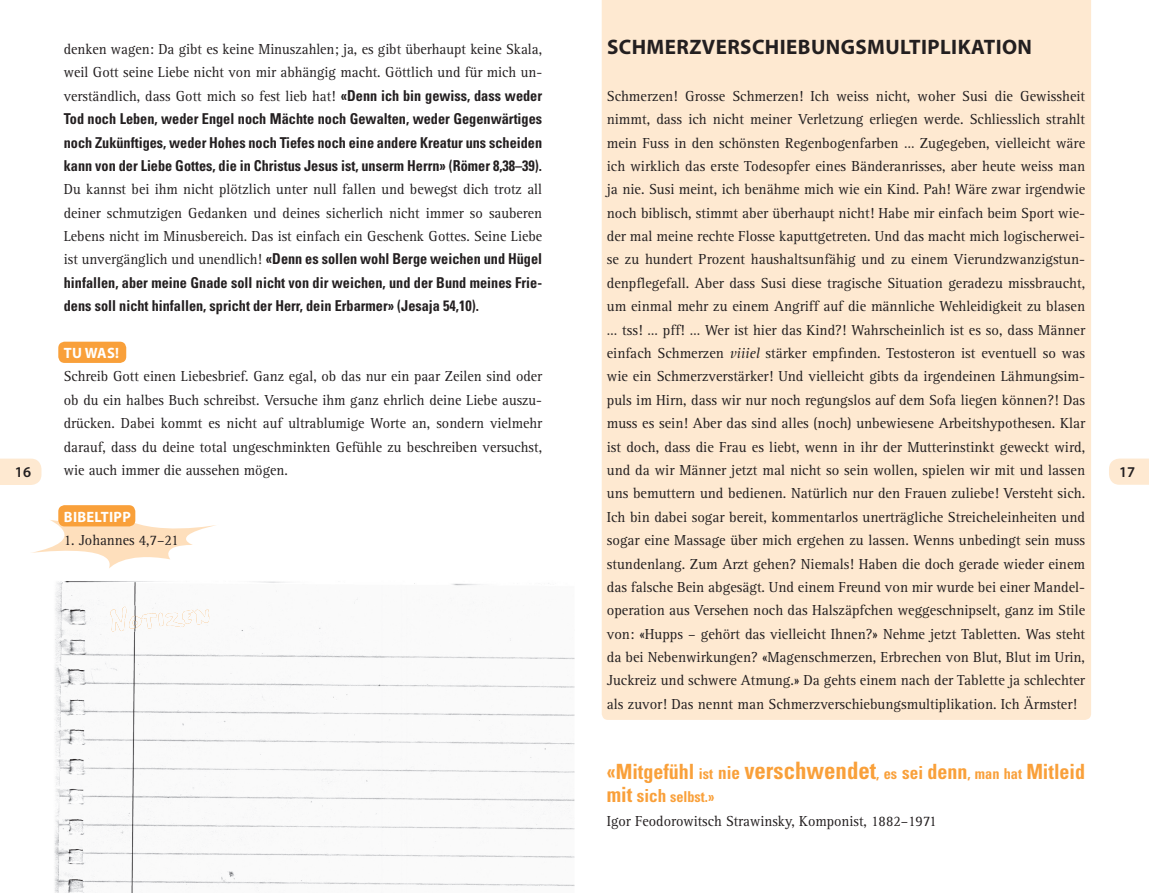
<style>
.page{position:relative;width:1149px;height:893px;background:#fff}
.page>*{position:absolute;margin:0;border:0;box-sizing:border-box;transform-origin:0 0}
.t1{font:700 condensed 21px "Univers";color:#f9a03a;scale:.95 1}
.t2{font:700 21px "Myriad Pro";letter-spacing:.02em;color:#231f20}
.t3{font:15px/23.4px "Rotis Serif";color:#231f20;text-align:justify}
.t4{font:15px/23.4px "Rotis Serif";color:#231f20;text-align:justify;scale:.95 1}
.t5{font:700 condensed 15px/23.4px "Univers";color:#231f20;text-align:justify;scale:.95 1}
.t6{font:700 15px "Myriad Pro";letter-spacing:.02em;color:#fff}
.t7{font:700 condensed 15px "Univers";color:#f9a03a;scale:.95 1}
.t8{font:600 15px "Myriad Pro";color:#231f20}
.s1{font-style:italic}
.s2{font-family:"Univers";font-weight:700;font-stretch:condensed}
.s3{font-family:"Rotis Serif";font-weight:400;font-stretch:normal}
.s4{font-size:15px}
.s5{font-size:18px}
.s6{font-size:24px}
.s7{font-size:21px}
</style>
<div class="page">
<svg style="left:32px;top:515px;width:184px;height:53px"></svg>
<div style="left:58px;top:505px;width:77px;height:21px;background:#f9a03a;border-radius:6px"></div>
<div style="left:58px;top:342px;width:68px;height:21px;background:#f9a03a;border-radius:6px"></div>
<div style="left:601px;top:0;width:489px;height:720px;background:#fee9d1"></div>
<svg style="left:0;top:459px;width:41px;height:26px"></svg>
<svg style="left:1109px;top:459px;width:39px;height:26px"></svg>
<img style="left:54px;top:581px;width:520px;height:312px">
<img style="left:109px;top:599px;width:101px;height:34px">
<h1 class="t2" style="left:607px;top:33px;width:426px">SCHMERZVERSCHIEBUNGSMULTIPLIKATION</h1>
<p class="t3" style="left:606px;top:85px;width:479px">Schmerzen! Grosse Schmerzen! Ich weiss nicht, woher Susi die Gewissheit nimmt, dass ich nicht meiner Verletzung erliegen werde. Schliesslich strahlt mein Fuss in den schönsten Regenbogenfarben … Zugegeben, vielleicht wäre ich wirklich das erste Todesopfer eines Bänderanrisses, aber heute weiss man ja nie. Susi meint, ich benähme mich wie ein Kind. Pah! Wäre zwar irgendwie noch biblisch, stimmt aber überhaupt nicht! Habe mir einfach beim Sport wie&shy;der mal meine rechte Flosse kaputtgetreten. Und das macht mich logischerwei&shy;se zu hundert Prozent haushaltsunfähig und zu einem Vierundzwanzigstun&shy;denpflegefall. Aber dass Susi diese tragische Situation geradezu missbraucht, um einmal mehr zu einem Angriff auf die männliche Wehleidigkeit zu blasen … tss! … pff! … Wer ist hier das Kind?! Wahrscheinlich ist es so, dass Männer einfach Schmerzen <span class="s1">viiiel</span> stärker empfinden. Testosteron ist eventuell so was wie ein Schmerzverstärker! Und vielleicht gibts da irgendeinen Lähmungsim&shy;puls im Hirn, dass wir nur noch regungslos auf dem Sofa liegen können?! Das muss es sein! Aber das sind alles (noch) unbewiesene Arbeitshypothesen. Klar ist doch, dass die Frau es liebt, wenn in ihr der Mutterinstinkt geweckt wird, und da wir Männer jetzt mal nicht so sein wollen, spielen wir mit und lassen uns bemuttern und bedienen. Natürlich nur den Frauen zuliebe! Versteht sich.<br>Ich bin dabei sogar bereit, kommentarlos unerträgliche Streicheleinheiten und sogar eine Massage über mich ergehen zu lassen. Wenns unbedingt sein muss stundenlang. Zum Arzt gehen? Niemals! Haben die doch gerade wieder einem das falsche Bein abgesägt. Und einem Freund von mir wurde bei einer Mandel&shy;operation aus Versehen noch das Halszäpfchen weggeschnipselt, ganz im Stile von: «Hupps – gehört das vielleicht Ihnen?» Nehme jetzt Tabletten. Was steht da bei Nebenwirkungen? «Magenschmerzen, Erbrechen von Blut, Blut im Urin, Juckreiz und schwere Atmung.» Da gehts einem nach der Tablette ja schlechter als zuvor! Das nennt man Schmerzverschiebungsmultiplikation. Ich Ärmster!</p>
<p class="t4" style="left:64px;top:38px;width:505px">denken wagen: Da gibt es keine Minuszahlen; ja, es gibt überhaupt keine Skala, weil Gott seine Liebe nicht von mir abhängig macht. Göttlich und für mich un&shy;verständlich, dass Gott mich so fest lieb hat! <span class="s2">«Denn ich bin gewiss, dass weder</span></p>
<p class="t5" style="left:64px;top:107px;width:505px">Tod noch Leben, weder Engel noch Mächte noch Gewalten, weder Gegenwärtiges noch Zukünftiges, weder Hohes noch Tiefes noch eine andere Kreatur uns scheiden kann von der Liebe Gottes, die in Christus Jesus ist, unserm Herrn» (Römer 8,38–39).</p>
<p class="t4" style="left:64px;top:178px;width:505px">Du kannst bei ihm nicht plötzlich unter null fallen und bewegst dich trotz all deiner schmutzigen Gedanken und deines sicherlich nicht immer so sauberen Lebens nicht im Minusbereich. Das ist einfach ein Geschenk Gottes. Seine Liebe</p>
<p class="t5" style="left:64px;top:247px;width:505px"><span class="s3">ist unvergänglich und unendlich!</span> «Denn es sollen wohl Berge weichen und Hügel hinfallen, aber meine Gnade soll nicht von dir weichen, und der Bund meines Frie&shy;dens soll nicht hinfallen, spricht der Herr, dein Erbarmer» (Jesaja 54,10).</p>
<p class="t6" style="left:64px;top:343px;width:57px">TU WAS!</p>
<p class="t4" style="left:64px;top:365px;width:505px">Schreib Gott einen Liebesbrief. Ganz egal, ob das nur ein paar Zeilen sind oder ob du ein halbes Buch schreibst. Versuche ihm ganz ehrlich deine Liebe auszu&shy;drücken. Dabei kommt es nicht auf ultrablumige Worte an, sondern vielmehr darauf, dass du deine total ungeschminkten Gefühle zu beschreiben versuchst, wie auch immer die aussehen mögen.</p>
<p class="t6" style="left:64px;top:507px;width:68px">BIBELTIPP</p>
<p class="t4" style="left:64px;top:529px;width:122px">1. Johannes 4,7–21</p>
<p class="t8" style="left:15px;top:462px;width:18px">16</p>
<p class="t8" style="left:1118px;top:462px;width:18px">17</p>
<h1 class="t1" style="left:606px;top:759px;width:505px">«Mitgefühl <span class="s4">ist</span> <span class="s5">nie</span> <span class="s6">verschwendet</span><span class="s4">, es</span> <span class="s5">sei</span> denn<span class="s4">, man hat</span> Mitleid</h1>
<p class="t7" style="left:606px;top:788px;width:115px"><span class="s7">mit</span> <span class="s5">sich</span> selbst.»</p>
<p class="t4" style="left:606px;top:810px;width:348px">Igor Feodorowitsch Strawinsky, Komponist, 1882–1971</p>
</div>
